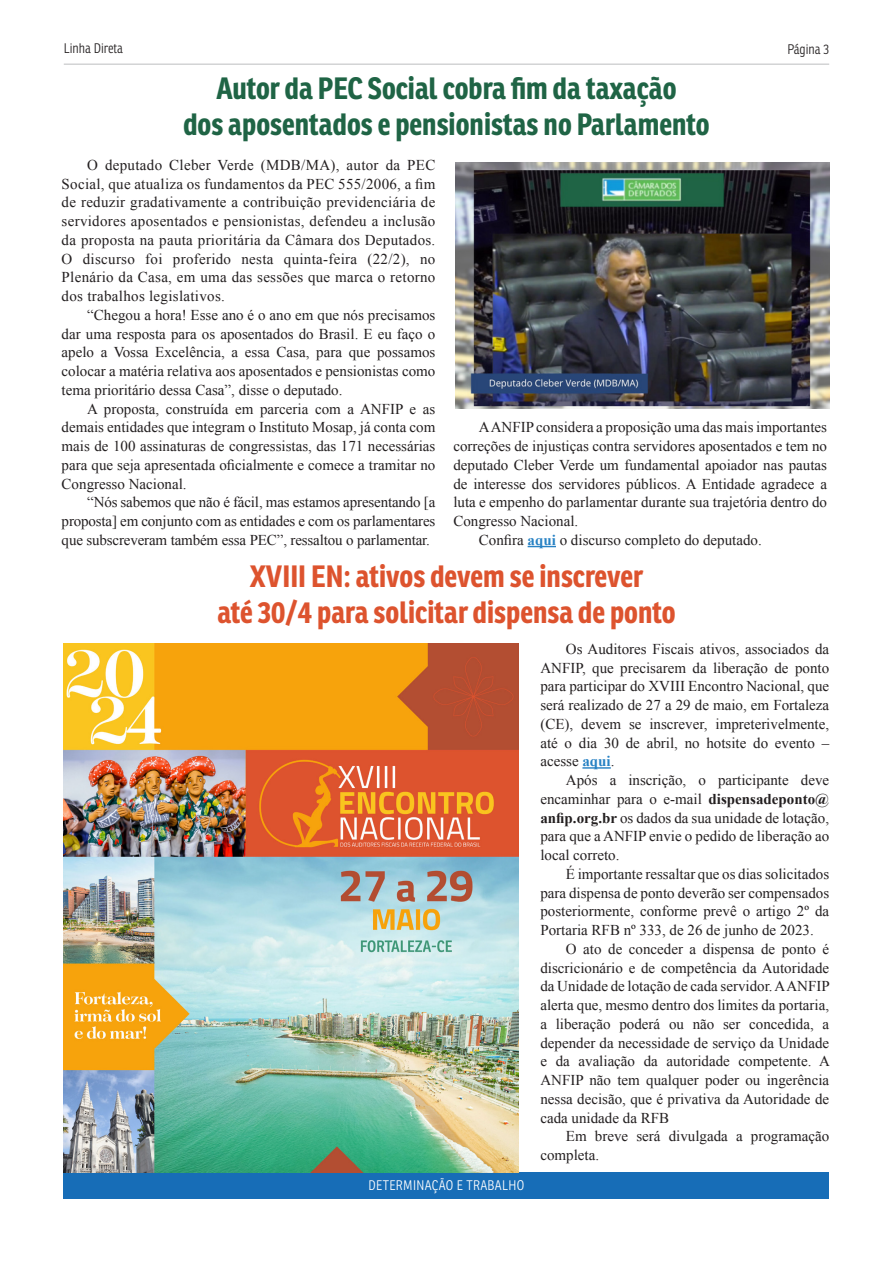
<style>
.page{position:relative;width:893px;height:1263px;background:#fff}
.page>*{position:absolute;margin:0;border:0;box-sizing:border-box;transform-origin:0 0}
.subtitulos{font:700 30px "Ronnia Cond";color:#1f6445}
.subtitulos-2{font:700 30px "Ronnia Cond";color:#dd532e}
.texto{font:15px/18.8px "Times New Roman";color:#231f20;text-align:justify}
.t1{font:300 13.5px "Ronnia Cond";letter-spacing:.025em;color:#fff}
.t2{font:300 13.5px "Ronnia Cond";color:#231f20}
.s1{font-weight:700;color:#2882c4}
.s2{font-weight:700}
</style>
<div class="page">
<div style="left:64px;top:1172px;width:765px;height:27px;background:#176db7"></div>
<hr style="left:64px;top:64px;width:765px;height:1px;background:#bcbdc0">
<svg style="left:528px;top:546px;width:28px;height:1px"></svg>
<hr style="left:582px;top:767px;width:29px;height:2px;background:#2882c4">
<img style="left:455px;top:162px;width:374px;height:246px">
<img style="left:64px;top:643px;width:455px;height:529px">
<p class="t2" style="left:64px;top:40px;width:61px">Linha Direta</p>
<p class="t2" style="left:787px;top:41px;width:43px">Página 3</p>
<p class="subtitulos" style="left:216px;top:69px;width:462px">Autor da PEC Social cobra fim da taxação</p>
<p class="subtitulos" style="left:183px;top:105px;width:528px">dos aposentados e pensionistas no Parlamento</p>
<p class="texto" style="left:62px;top:155px;width:375px;text-indent:26px">O deputado Cleber Verde (MDB/MA), autor da PEC Social, que atualiza os fundamentos da PEC 555/2006, a fim de reduzir gradativamente a contribuição previdenciária de servidores aposentados e pensionistas, defendeu a inclusão da proposta na pauta prioritária da Câmara dos Deputados.<br>O discurso foi proferido nesta quinta-feira (22/2), no Plenário da Casa, em uma das sessões que marca o retorno dos trabalhos legislativos.</p>
<p class="texto" style="left:62px;top:305px;width:375px;text-indent:26px">“Chegou a hora! Esse ano é o ano em que nós precisamos dar uma resposta para os aposentados do Brasil. E eu faço o apelo a Vossa Excelência, a essa Casa, para que possamos colocar a matéria relativa aos aposentados e pensionistas como tema prioritário dessa Casa”, disse o deputado.</p>
<p class="texto" style="left:62px;top:399px;width:375px;text-indent:26px">A proposta, construída em parceria com a ANFIP e as demais entidades que integram o Instituto Mosap, já conta com mais de 100 assinaturas de congressistas, das 171 necessárias para que seja apresentada oficialmente e comece a tramitar no Congresso Nacional.</p>
<p class="texto" style="left:62px;top:493px;width:375px;text-indent:26px">“Nós sabemos que não é fácil, mas estamos apresentando [a proposta] em conjunto com as entidades e com os parlamentares que subscreveram também essa PEC”, ressaltou o parlamentar.</p>
<p class="texto" style="left:453px;top:418px;width:375px;text-indent:26px">A ANFIP considera a proposição uma das mais importantes correções de injustiças contra servidores aposentados e tem no deputado Cleber Verde um fundamental apoiador nas pautas de interesse dos servidores públicos. A Entidade agradece a luta e empenho do parlamentar durante sua trajetória dentro do Congresso Nacional.</p>
<p class="texto" style="left:479px;top:530px;width:284px">Confira <span class="s1">aqui</span> o discurso completo do deputado.</p>
<p class="subtitulos-2" style="left:250px;top:557px;width:395px">XVIII EN: ativos devem se inscrever</p>
<p class="subtitulos-2" style="left:217px;top:593px;width:460px">até 30/4 para solicitar dispensa de ponto</p>
<p class="texto" style="left:540px;top:639px;width:290px;text-indent:26px">Os Auditores Fiscais ativos, associados da ANFIP, que precisarem da liberação de ponto para participar do XVIII Encontro Nacional, que será realizado de 27 a 29 de maio, em Fortaleza (CE), devem se inscrever, impreterivelmente, até o dia 30 de abril, no hotsite do evento – acesse <span class="s1">aqui</span>.</p>
<p class="texto" style="left:540px;top:770px;width:290px;text-indent:26px">Após a inscrição, o participante deve encaminhar para o e-mail <span class="s2">dispensadeponto@ anfip.org.br</span> os dados da sua unidade de lotação, para que a ANFIP envie o pedido de liberação ao local correto.</p>
<p class="texto" style="left:540px;top:864px;width:290px;text-indent:26px">É importante ressaltar que os dias solicitados para dispensa de ponto deverão ser compensados posteriormente, conforme prevê o artigo 2º da Portaria RFB nº 333, de 26 de junho de 2023.</p>
<p class="texto" style="left:540px;top:939px;width:291px;text-indent:26px">O ato de conceder a dispensa de ponto é discricionário e de competência da Autoridade da Unidade de lotação de cada servidor. A ANFIP alerta que, mesmo dentro dos limites da portaria, a liberação poderá ou não ser concedida, a depender da necessidade de serviço da Unidade e da avaliação da autoridade competente. A ANFIP não tem qualquer poder ou ingerência nessa decisão, que é privativa da Autoridade de cada unidade da RFB</p>
<p class="texto" style="left:540px;top:1127px;width:290px;text-indent:26px">Em breve será divulgada a programação completa.</p>
<p class="t1" style="left:369px;top:1177px;width:157px">DETERMINAÇÃO E TRABALHO</p>
</div>
